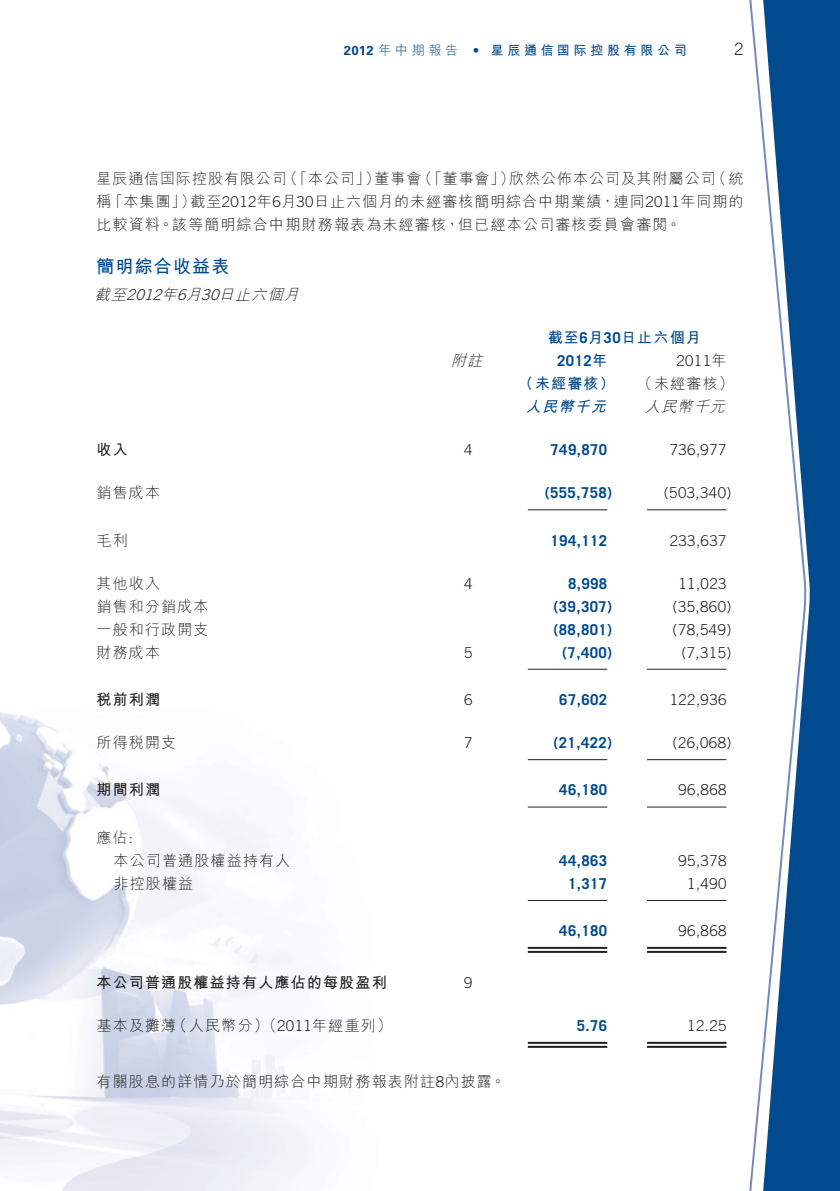
<style>
.page{position:relative;width:840px;height:1191px;background:#fff}
.page>*{position:absolute;margin:0;border:0;box-sizing:border-box;transform-origin:0 0}
.Heading_1{font:700 18px "M Hei HK";letter-spacing:.065em;color:#004a8d}
.t1{font:300 17px "Trade Gothic LT Std";color:#231f20}
.Body_Text{font:300 15px/23px "M Hei HK";letter-spacing:.08em;color:#231f20}
.Body_Text-2{font:300 15px "Trade Gothic LT Std";letter-spacing:.03em;color:#231f20}
.Body_Text-3{font:700 15px "Trade Gothic LT Std";letter-spacing:.03em;color:#004a8d}
.Body_Text-4{font:700 15px "M Hei HK";letter-spacing:.08em;color:#231f20}
.Body_Text-5{font:italic 300 15px "M Hei HK";color:#231f20}
.Body_Text-6{font:700 15px "M Hei HK";letter-spacing:.08em;color:#004a8d}
.Body_Text-7{font:300 15px "M Hei HK";letter-spacing:.06em;color:#231f20}
.Body_Text-8{font:italic 300 15px "Trade Gothic LT Std";color:#231f20}
.Body_Text-9{font:italic 700 15px "M Hei HK";color:#004a8d}
.t2{font:700 13px "M Hei HK";letter-spacing:.28em;color:#004a8d}
.t3{font:300 13px "M Hei HK";letter-spacing:.28em;color:#004a8d}
.t4{font:700 13px "Univers LT Std";color:#004a8d}
.s1{font-family:"Univers LT Std";font-weight:700}
.s2{font-family:"M Hei HKS"}
.s3{font-family:"Trade Gothic LT Std"}
.s4{font-family:"M Hei HK"}
</style>
<div class="page">
<img style="left:1px;top:712px;width:314px;height:479px">
<svg style="left:749px;top:0;width:90px;height:1191px"></svg>
<img style="left:0;top:620px;width:1px;height:571px">
<hr style="left:527px;top:509px;width:80px;height:1px;background:#231f20">
<hr style="left:646px;top:509px;width:80px;height:1px;background:#231f20">
<hr style="left:527px;top:668px;width:80px;height:1px;background:#231f20">
<hr style="left:646px;top:668px;width:80px;height:1px;background:#231f20">
<hr style="left:527px;top:759px;width:80px;height:1px;background:#231f20">
<hr style="left:646px;top:759px;width:80px;height:1px;background:#231f20">
<hr style="left:527px;top:806px;width:80px;height:1px;background:#231f20">
<hr style="left:646px;top:806px;width:80px;height:1px;background:#231f20">
<hr style="left:527px;top:900px;width:80px;height:1px;background:#231f20">
<hr style="left:646px;top:900px;width:80px;height:1px;background:#231f20">
<hr style="left:527px;top:947px;width:80px;height:2px;background:#231f20">
<hr style="left:527px;top:951px;width:80px;height:2px;background:#231f20">
<hr style="left:646px;top:947px;width:80px;height:2px;background:#231f20">
<hr style="left:646px;top:951px;width:80px;height:2px;background:#231f20">
<hr style="left:527px;top:1041px;width:80px;height:2px;background:#231f20">
<hr style="left:527px;top:1045px;width:80px;height:2px;background:#231f20">
<hr style="left:646px;top:1041px;width:80px;height:2px;background:#231f20">
<hr style="left:646px;top:1045px;width:80px;height:2px;background:#231f20">
<p class="t3" style="left:344px;top:44px;width:116px"><span class="s1">2012</span>年中期報告</p>
<p class="t4" style="left:473px;top:43px;width:6px">•</p>
<p class="t2" style="left:490px;top:41px;width:197px">星辰通信<span class="s2">國際</span>控股有限公司</p>
<p class="t1" style="left:733px;top:39px;width:11px">2</p>
<p class="Body_Text" style="left:283px;top:166px;width:99px">（「本公司」）</p>
<p class="Body_Text" style="left:417px;top:166px;width:99px">（「董事會」）</p>
<p class="Body_Text" style="left:711px;top:166px;width:33px">（統</p>
<p class="Body_Text-7" style="left:509px;top:170px;width:208px">欣然公佈本公司及其附屬公司</p>
<p class="Body_Text" style="left:374px;top:166px;width:48px">董事會</p>
<p class="Body_Text" style="left:190px;top:166px;width:554px;text-indent:-94px">星辰通信<span class="s2">國際</span>控股有限公司<br>截至<span class="s3">2012</span>年 月<span class="s3">6 30</span>日止六個月的未經審核簡明綜合中期業績，連同<span class="s3">2011</span>年同期的</p>
<p class="Body_Text" style="left:108px;top:189px;width:89px">「本集團」）</p>
<p class="Body_Text" style="left:96px;top:189px;width:585px">稱<br>比較資料。該等簡明綜合中期財務報表為未經審核，但已經本公司審核委員會審閱。</p>
<p class="Heading_1" style="left:96px;top:253px;width:134px">簡明綜合收益表</p>
<p class="Body_Text-5" style="left:219px;top:287px;width:85px">日止六個月</p>
<p class="Body_Text-5" style="left:161px;top:287px;width:20px">年</p>
<p class="Body_Text-5" style="left:95px;top:287px;width:37px">截至</p>
<p class="Body_Text-5" style="left:177px;top:287px;width:29px">月<span class="s3">6</span></p>
<p class="Body_Text-8" style="left:126px;top:286px;width:41px">2012</p>
<p class="Body_Text-8" style="left:201px;top:286px;width:23px">30</p>
<p class="Body_Text-5" style="left:451px;top:353px;width:37px">附註</p>
<p class="Body_Text-6" style="left:547px;top:327px;width:154px">截至 月<span class="s3">6 30</span>日止六個月</p>
<p class="Body_Text-2" style="left:676px;top:352px;width:52px">2011<span class="s4">年</span></p>
<p class="Body_Text-3" style="left:557px;top:351px;width:52px">2012<span class="s4">年</span></p>
<p class="Body_Text-6" style="left:518px;top:373px;width:98px">（未經審核）</p>
<p class="Body_Text" style="left:637px;top:372px;width:98px">（未經審核(</p>
<p class="Body_Text-9" style="left:525px;top:396px;width:86px">人民幣千元</p>
<p class="Body_Text-5" style="left:644px;top:399px;width:85px">人民幣千元</p>
<p class="Body_Text-4" style="left:96px;top:439px;width:33px">收入</p>
<p class="Body_Text-2" style="left:464px;top:441px;width:10px">4</p>
<p class="Body_Text-3" style="left:550px;top:440px;width:58px">749,870</p>
<p class="Body_Text-2" style="left:669px;top:441px;width:58px">736,977</p>
<p class="Body_Text" style="left:96px;top:481px;width:65px">銷售成本</p>
<p class="Body_Text-3" style="left:544px;top:483px;width:69px">)555,758(</p>
<p class="Body_Text-2" style="left:663px;top:484px;width:69px">)503,340(</p>
<p class="Body_Text" style="left:96px;top:528px;width:33px">毛利</p>
<p class="Body_Text-3" style="left:550px;top:531px;width:58px">194,112</p>
<p class="Body_Text-2" style="left:669px;top:531px;width:58px">233,637</p>
<p class="Body_Text" style="left:96px;top:571px;width:65px">其他收入</p>
<p class="Body_Text-2" style="left:464px;top:574px;width:10px">4</p>
<p class="Body_Text-3" style="left:567px;top:574px;width:41px">8,998</p>
<p class="Body_Text-2" style="left:678px;top:574px;width:49px">11,023</p>
<p class="Body_Text" style="left:96px;top:594px;width:114px">銷售和分銷成本</p>
<p class="Body_Text-3" style="left:553px;top:597px;width:60px">)39,307(</p>
<p class="Body_Text-2" style="left:672px;top:597px;width:60px">)35,860(</p>
<p class="Body_Text" style="left:96px;top:617px;width:114px">一般和行政開支</p>
<p class="Body_Text-3" style="left:553px;top:620px;width:60px">)88,801(</p>
<p class="Body_Text-2" style="left:672px;top:620px;width:60px">)78,549(</p>
<p class="Body_Text" style="left:96px;top:640px;width:65px">財務成本</p>
<p class="Body_Text-2" style="left:464px;top:643px;width:10px">5</p>
<p class="Body_Text-3" style="left:562px;top:643px;width:52px">)7,400(</p>
<p class="Body_Text-2" style="left:681px;top:643px;width:52px">)7,315(</p>
<p class="Body_Text-4" style="left:96px;top:688px;width:65px">稅前利潤</p>
<p class="Body_Text-2" style="left:464px;top:691px;width:10px">6</p>
<p class="Body_Text-3" style="left:559px;top:690px;width:49px">67,602</p>
<p class="Body_Text-2" style="left:669px;top:691px;width:58px">122,936</p>
<p class="Body_Text" style="left:96px;top:731px;width:81px">所得稅開支</p>
<p class="Body_Text-2" style="left:464px;top:734px;width:10px">7</p>
<p class="Body_Text-3" style="left:553px;top:733px;width:60px">)21,422(</p>
<p class="Body_Text-2" style="left:672px;top:734px;width:60px">)26,068(</p>
<p class="Body_Text-4" style="left:96px;top:779px;width:65px">期間利潤</p>
<p class="Body_Text" style="left:96px;top:825px;width:38px">應佔<span class="s3">:</span></p>
<p class="Body_Text-3" style="left:559px;top:781px;width:49px">46,180</p>
<p class="Body_Text-2" style="left:678px;top:781px;width:49px">96,868</p>
<p class="Body_Text" style="left:113px;top:848px;width:178px">本公司普通股權益持有人</p>
<p class="Body_Text-3" style="left:559px;top:851px;width:49px">44,863</p>
<p class="Body_Text-2" style="left:678px;top:851px;width:49px">95,378</p>
<p class="Body_Text" style="left:113px;top:871px;width:81px">非控股權益</p>
<p class="Body_Text-3" style="left:567px;top:874px;width:41px">1,317</p>
<p class="Body_Text-2" style="left:686px;top:874px;width:41px">1,490</p>
<p class="Body_Text-3" style="left:559px;top:921px;width:49px">46,180</p>
<p class="Body_Text-2" style="left:678px;top:922px;width:49px">96,868</p>
<p class="Body_Text-4" style="left:96px;top:971px;width:291px">本公司普通股權益持有人應佔的每股盈利</p>
<p class="Body_Text-2" style="left:464px;top:974px;width:10px">9</p>
<p class="Body_Text" style="left:172px;top:1014px;width:221px">（人民幣分）（<span class="s3">2011</span>年經重列(</p>
<p class="Body_Text" style="left:96px;top:1014px;width:81px">基本及攤薄</p>
<p class="Body_Text-3" style="left:576px;top:1016px;width:32px">5.76</p>
<p class="Body_Text-2" style="left:686px;top:1017px;width:41px">12.25</p>
<p class="Body_Text" style="left:96px;top:1069px;width:410px">有關股息的詳情乃於簡明綜合中期財務報表附註<span class="s3">8</span>內披露。</p>
</div>
